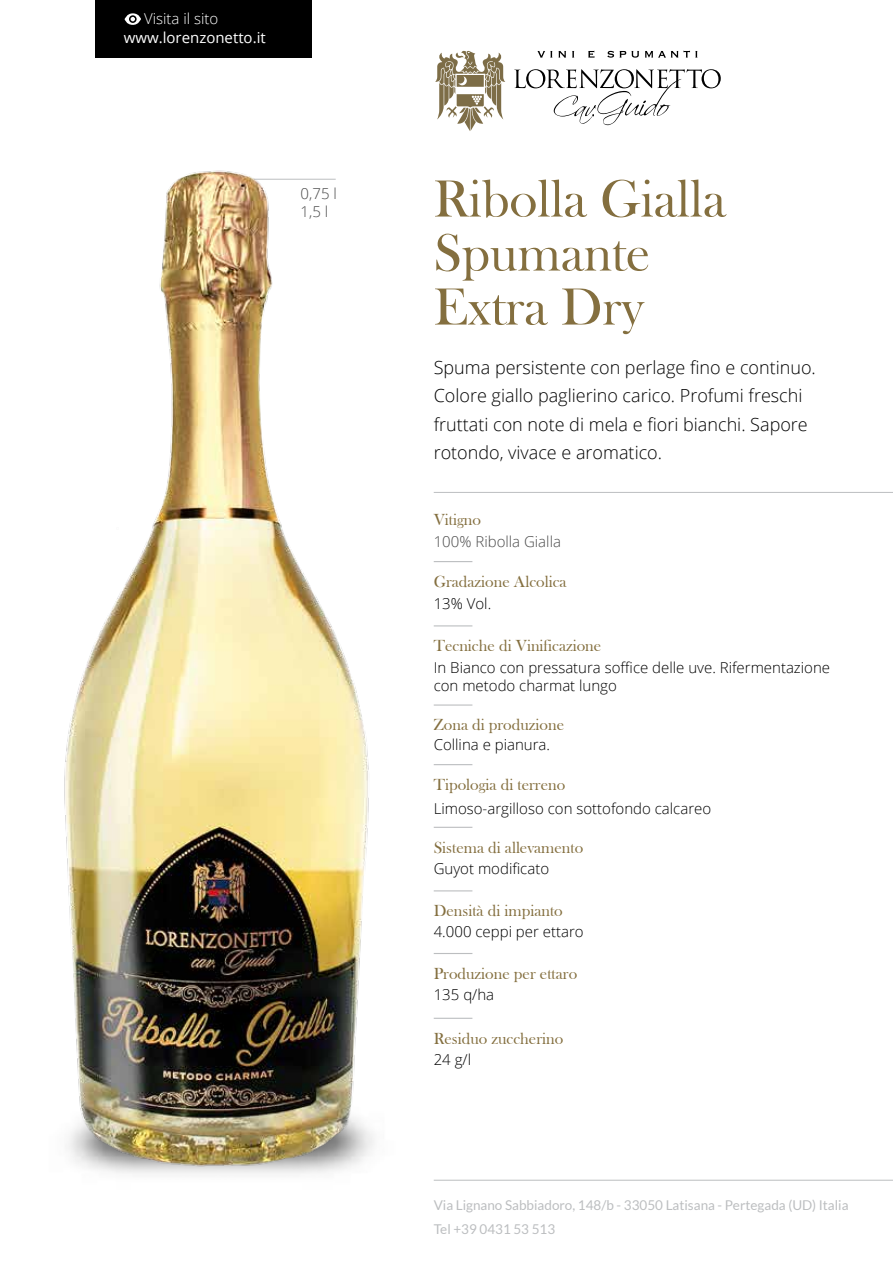
<style>
.page{position:relative;width:893px;height:1263px;background:#fff}
.page>*{position:absolute;margin:0;border:0;box-sizing:border-box;transform-origin:0 0}
.t1{font:54px/54px "Bask Old Face";color:#846f3f}
.t2{font:300 18px/28.5px "Open Sans";color:#000}
.t3{font:16.5px "Bask Old Face";color:#846f3f}
.t4{font:300 15px/18px "Open Sans";color:#000}
.t5{font:300 15px/18px "Open Sans";color:#4a4a4a}
.t6{font:15px "Open Sans";color:#fff}
.t7{font:300 15px "Open Sans";color:#fff}
.t8{font:13.5px/24px "Lato";color:#bcbec0}
</style>
<div class="page">
<hr style="left:434px;top:492px;width:459px;height:1px;background:#bcbec0">
<hr style="left:434px;top:561px;width:38px;height:1px;background:#bcbec0">
<hr style="left:434px;top:625px;width:38px;height:1px;background:#bcbec0">
<hr style="left:434px;top:704px;width:38px;height:2px;background:#bcbec0">
<hr style="left:434px;top:764px;width:38px;height:1px;background:#bcbec0">
<hr style="left:434px;top:827px;width:38px;height:1px;background:#bcbec0">
<hr style="left:434px;top:890px;width:38px;height:1px;background:#bcbec0">
<hr style="left:434px;top:953px;width:38px;height:1px;background:#bcbec0">
<svg style="left:435px;top:50px;width:70px;height:81px"></svg>
<svg style="left:537px;top:51px;width:15px;height:7px"></svg>
<svg style="left:558px;top:51px;width:8px;height:7px"></svg>
<svg style="left:572px;top:51px;width:2px;height:7px"></svg>
<svg style="left:588px;top:51px;width:6px;height:7px"></svg>
<svg style="left:607px;top:51px;width:32px;height:7px"></svg>
<svg style="left:645px;top:51px;width:52px;height:7px"></svg>
<svg style="left:514px;top:69px;width:207px;height:56px"></svg>
<hr style="left:434px;top:1018px;width:38px;height:1px;background:#bcbec0">
<hr style="left:434px;top:1180px;width:459px;height:1px;background:#bcbec0">
<div style="left:95px;top:0;width:217px;height:58px;background:#000"></div>
<svg style="left:125px;top:13px;width:16px;height:12px"></svg>
<img style="left:64px;top:170px;width:310px;height:1004px">
<img style="left:887px;top:1179px;width:6px;height:2px">
<p class="t7" style="left:144px;top:8px;width:76px">Visita il sito</p>
<p class="t6" style="left:124px;top:27px;width:144px">www.lorenzonetto.it</p>
<p class="t5" style="left:301px;top:184px;width:38px">0,75 l<br>1,5 l</p>
<h1 class="t1" style="left:434px;top:173px;width:294px">Ribolla Gialla<br>Spumante<br>Extra Dry</h1>
<p class="t2" style="left:434px;top:353px;width:384px">Spuma persistente con perlage fino e continuo.<br>Colore giallo paglierino carico. Profumi freschi fruttati con note di mela e fiori bianchi. Sapore rotondo, vivace e aromatico.</p>
<p class="t3" style="left:434px;top:511px;width:49px">Vitigno</p>
<p class="t5" style="left:434px;top:532px;width:129px">100% Ribolla Gialla</p>
<p class="t3" style="left:434px;top:573px;width:134px">Gradazione Alcolica</p>
<p class="t4" style="left:434px;top:595px;width:59px">13% Vol.</p>
<p class="t3" style="left:434px;top:636px;width:169px">Tecniche di Vinificazione</p>
<p class="t4" style="left:434px;top:658px;width:398px">In Bianco con pressatura soffice delle uve. Rifermentazione con metodo charmat lungo</p>
<p class="t3" style="left:434px;top:716px;width:132px">Zona di produzione</p>
<p class="t4" style="left:434px;top:735px;width:118px">Collina e pianura.</p>
<p class="t3" style="left:434px;top:776px;width:133px">Tipologia di terreno</p>
<p class="t4" style="left:434px;top:799px;width:279px">Limoso-argilloso con sottofondo calcareo</p>
<p class="t3" style="left:434px;top:838px;width:151px">Sistema di allevamento</p>
<p class="t4" style="left:434px;top:859px;width:117px">Guyot modificato</p>
<p class="t3" style="left:434px;top:901px;width:131px">Densità di impianto</p>
<p class="t4" style="left:434px;top:922px;width:151px">4.000 ceppi per ettaro</p>
<p class="t3" style="left:434px;top:965px;width:145px">Produzione per ettaro</p>
<p class="t4" style="left:434px;top:985px;width:62px">135 q/ha</p>
<p class="t3" style="left:434px;top:1029px;width:131px">Residuo zuccherino</p>
<p class="t4" style="left:434px;top:1050px;width:39px">24 g/l</p>
<p class="t8" style="left:434px;top:1193px;width:416px">Via Lignano Sabbiadoro, 148/b - 33050 Latisana - Pertegada (UD) Italia<br>Tel +39 0431 53 513</p>
</div>
